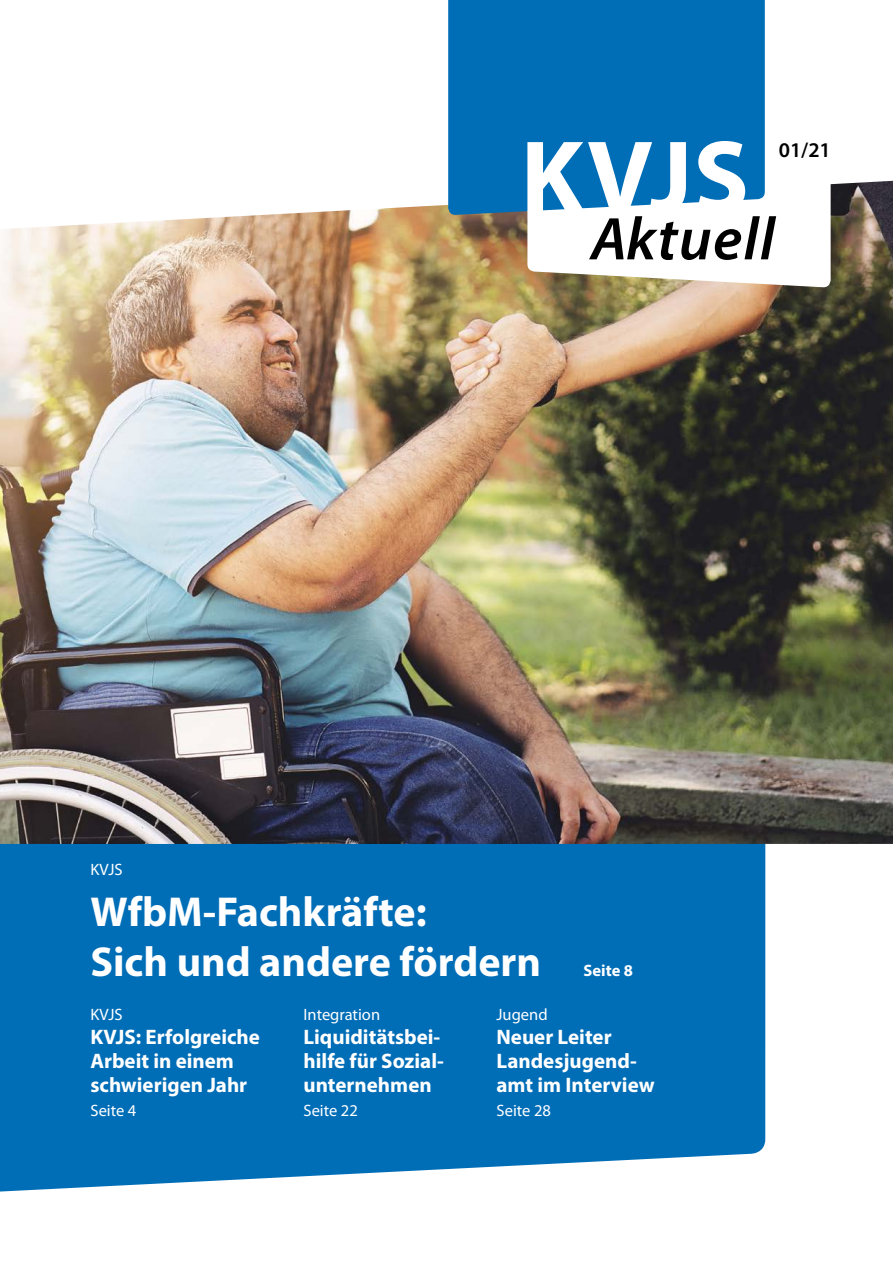
<style>
.page{position:relative;width:893px;height:1263px;background:#fff}
.page>*{position:absolute;margin:0;border:0;box-sizing:border-box;transform-origin:0 0}
.Titelseite_H3_Überschtift_Rubrik_1{font:700 42px/50.4px "Myriad Pro";color:#fff}
.Titelseite_H3_Überschrift_Rubrik{font:700 21px/24px "Myriad Pro";color:#fff}
.Titelseite_P_Datum{font:600 21px "Myriad Pro";color:#000}
.Titelseite_H2_Überschirft_Rubrik_2{font:16.5px "Myriad Pro";color:#fff}
.Titelseite_P_Text{font:16.5px "Myriad Pro";color:#fff}
.Titelseite_H3_Überschtift_Rubrik_1-2{font:700 16.5px "Myriad Pro";color:#fff}
</style>
<div class="page">
<div style="left:0;top:844px;width:765px;height:348px;background:#006db7"></div>
<img style="left:0;top:181px;width:893px;height:663px">
<svg style="left:527px;top:181px;width:304px;height:106px"></svg>
<div style="left:448px;top:0;width:317px;height:215px;background:#006db7"></div>
<svg style="left:527px;top:141px;width:249px;height:119px"></svg>
<p class="Titelseite_P_Datum" style="left:779px;top:136px;width:54px">01/21</p>
<h2 class="Titelseite_H2_Überschirft_Rubrik_2" style="left:90px;top:859px;width:34px">KVJS</h2>
<h3 class="Titelseite_H3_Überschtift_Rubrik_1" style="left:90px;top:885px;width:452px">WfbM-Fachkräfte:<br>Sich und andere fördern</h3>
<h3 class="Titelseite_H3_Überschtift_Rubrik_1-2" style="left:584px;top:960px;width:51px">Seite 8</h3>
<h2 class="Titelseite_H2_Überschirft_Rubrik_2" style="left:90px;top:1004px;width:34px">KVJS</h2>
<h3 class="Titelseite_H3_Überschrift_Rubrik" style="left:90px;top:1024px;width:171px">KVJS: Erfolgreiche<br>Arbeit in einem schwierigen Jahr</h3>
<p class="Titelseite_P_Text" style="left:90px;top:1100px;width:47px">Seite 4</p>
<h2 class="Titelseite_H2_Überschirft_Rubrik_2" style="left:303px;top:1004px;width:78px">Integration</h2>
<h3 class="Titelseite_H3_Überschrift_Rubrik" style="left:303px;top:1024px;width:141px">Liquiditätsbei&shy;hilfe für Sozial&shy;unternehmen</h3>
<p class="Titelseite_P_Text" style="left:303px;top:1100px;width:56px">Seite 22</p>
<h2 class="Titelseite_H2_Überschirft_Rubrik_2" style="left:497px;top:1004px;width:53px">Jugend</h2>
<h3 class="Titelseite_H3_Überschrift_Rubrik" style="left:497px;top:1024px;width:160px">Neuer Leiter<br>Landesjugend&shy;amt im Interview</h3>
<p class="Titelseite_P_Text" style="left:497px;top:1100px;width:56px">Seite 28</p>
</div>
